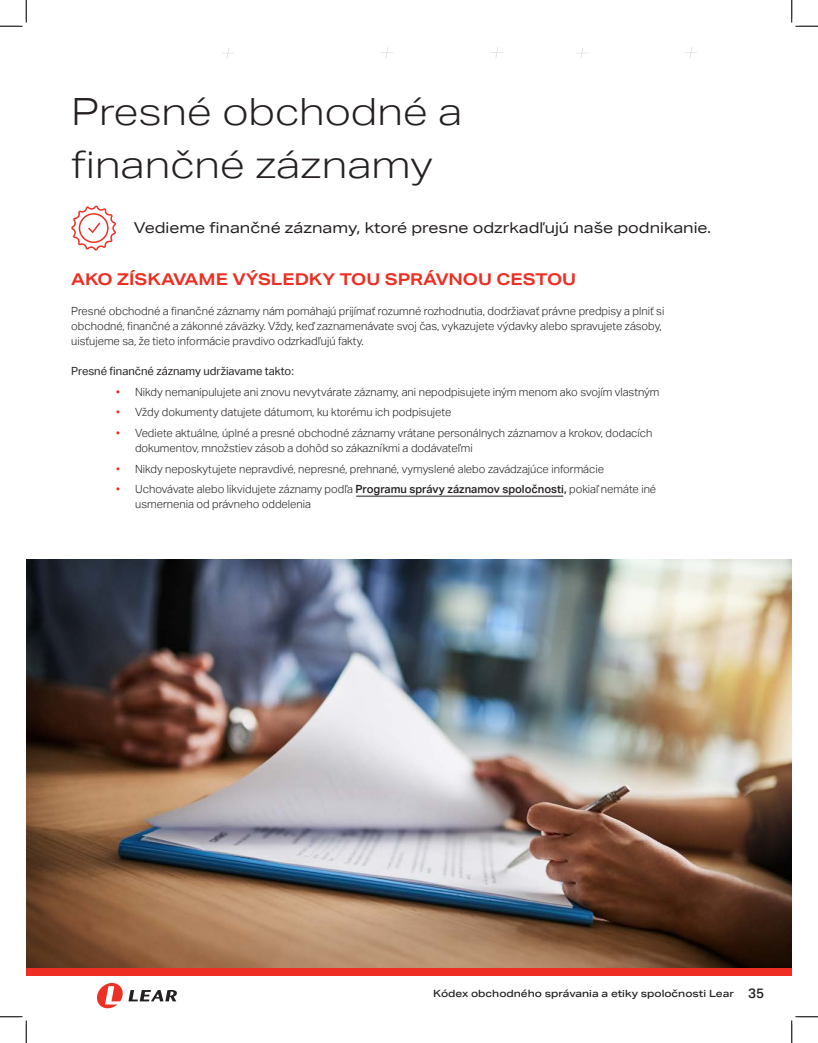
<style>
.page{position:relative;width:818px;height:1043px;background:#fff}
.page>*{position:absolute;margin:0;border:0;box-sizing:border-box;transform-origin:0 0}
.t1{font:300 37.5px "Aktiv Grotesk Ex";color:#241f21}
.t2{font:700 16.25px "Aktiv Grotesk Ex";color:#ee2e22}
.t3{font:15px "Aktiv Grotesk Ex";color:#231f20}
.t4{font:500 13.62px "Aktiv Grotesk";color:#231f20}
.t5{font:300 11.25px/15px "Aktiv Grotesk";color:#231f20}
.t6{font:11.25px "Aktiv Grotesk";color:#231f20}
.t7{font:500 10px "Aktiv Grotesk Ex";color:#231f20}
.s1{color:#e72419}
.s2{color:#ee2e22}
.s3{font-weight:500}
</style>
<div class="page">
<img style="left:26px;top:559px;width:765px;height:409px">
<div style="left:26px;top:968px;width:765px;height:7px;background:#ee2e22"></div>
<svg style="left:97px;top:983px;width:80px;height:25px"></svg>
<svg style="left:71px;top:205px;width:45px;height:45px"></svg>
<hr style="left:356px;top:496px;width:207px;height:1px;background:#231f20">
<svg style="left:222px;top:47px;width:12px;height:12px"></svg>
<svg style="left:381px;top:47px;width:12px;height:12px"></svg>
<svg style="left:491px;top:47px;width:12px;height:11px"></svg>
<svg style="left:576px;top:47px;width:12px;height:12px"></svg>
<svg style="left:685px;top:47px;width:12px;height:12px"></svg>
<svg style="left:0;top:0;width:27px;height:27px"></svg>
<svg style="left:0;top:1016px;width:27px;height:26px"></svg>
<svg style="left:791px;top:0;width:27px;height:27px"></svg>
<svg style="left:791px;top:1016px;width:27px;height:26px"></svg>
<p class="t1" style="left:71px;top:90px;width:392px">Presné obchodné a</p>
<p class="t1" style="left:71px;top:143px;width:363px">finančné záznamy</p>
<p class="t3" style="left:134px;top:218px;width:578px">Vedieme finančné záznamy, ktoré presne odzrkadľujú naše podnikanie.</p>
<p class="t2" style="left:71px;top:269px;width:506px">AKO ZÍSKAVAME VÝSLEDKY TOU SPRÁVNOU CESTOU</p>
<p class="t5" style="left:71px;top:303px;width:594px">Presné obchodné a finančné záznamy nám pomáhajú prijímať rozumné rozhodnutia, dodržiavať právne predpisy a plniť si obchodné, finančné a zákonné záväzky. Vždy, keď zaznamenávate svoj čas, vykazujete výdavky alebo spravujete zásoby, uisťujeme sa, že tieto informácie pravdivo odzrkadľujú fakty.</p>
<p class="t6" style="left:71px;top:364px;width:224px">Presné finančné záznamy udržiavame takto:</p>
<p class="t5" style="left:116px;top:384px;width:544px"><span class="s1">•</span> Nikdy nemanipulujete ani znovu nevytvárate záznamy, ani nepodpisujete iným menom ako svojím vlastným</p>
<p class="t5" style="left:116px;top:405px;width:336px"><span class="s2">•</span> Vždy dokumenty datujete dátumom, ku ktorému ich podpisujete</p>
<p class="t5" style="left:135px;top:425px;width:519px;text-indent:-19px"><span class="s2">•</span> Vediete aktuálne, úplné a presné obchodné záznamy vrátane personálnych záznamov a krokov, dodacích dokumentov, množstiev zásob a dohôd so zákazníkmi a dodávateľmi</p>
<p class="t5" style="left:116px;top:461px;width:489px"><span class="s2">•</span> Nikdy neposkytujete nepravdivé, nepresné, prehnané, vymyslené alebo zavádzajúce informácie</p>
<p class="t5" style="left:135px;top:482px;width:522px;text-indent:-19px"><span class="s2">•</span> Uchovávate alebo likvidujete záznamy podľa <span class="s3">Programu správy záznamov spoločnosti,</span> pokiaľ nemáte iné usmernenia od právneho oddelenia</p>
<p class="t7" style="left:433px;top:987px;width:302px">Kódex obchodného správania a etiky spoločnosti Lear</p>
<p class="t4" style="left:748px;top:985px;width:18px">35</p>
</div>
